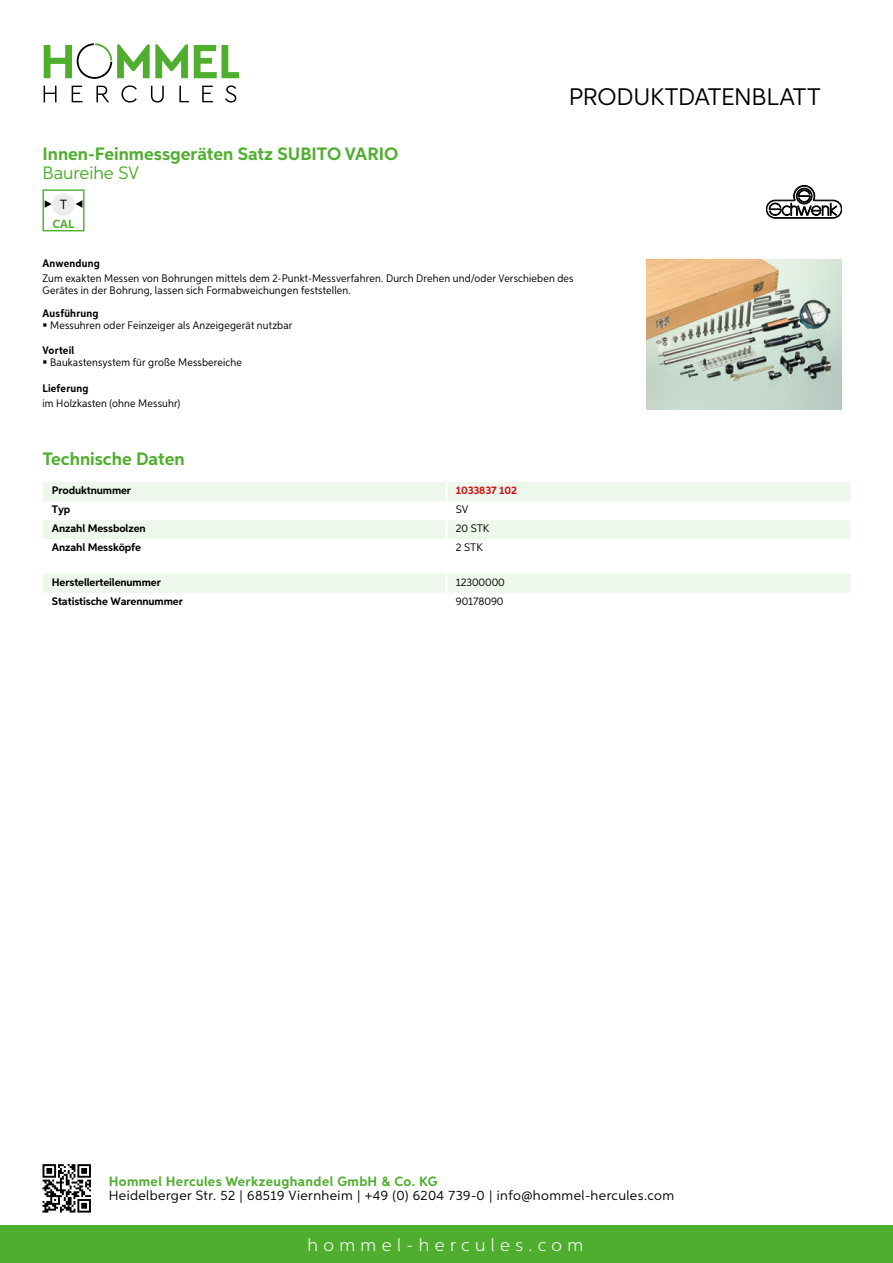
<style>
.page{position:relative;width:893px;height:1263px;background:#fff}
.page>*{position:absolute;margin:0;border:0;box-sizing:border-box;transform-origin:0 0}
.t1{font:24px "Aspira";letter-spacing:-.01em;color:#000}
.t2{font:700 18px "Aspira";color:#50ae2f}
.t3{font:300 18px "Aspira";letter-spacing:.3em;color:#fff}
.t4{font:18px "Aspira";color:#50ae2f}
.t5{font:13.5px "Aspira";letter-spacing:.03em;color:#000}
.t6{font:700 13.5px "Aspira";letter-spacing:.03em;color:#50ae2f}
.t7{font:13.35px "Aspira";color:#000}
.t8{font:700 11.85px "Aspira";color:#50ae2f}
.t9{font:10.95px/12px "Aspira Nar";letter-spacing:.015em;color:#000}
.t10{font:700 10.95px "Aspira";letter-spacing:-.01em;color:#000}
.t11{font:700 10.95px "Aspira Nar";letter-spacing:.02em;color:#000}
.t12{font:10.95px "Aspira";letter-spacing:-.01em;color:#000}
.t13{font:700 10.95px "Aspira";letter-spacing:-.01em;color:#cd1013}
</style>
<div class="page">
<div style="left:0;top:1226px;width:893px;height:37px;background:#50ae2f"></div>
<svg style="left:43px;top:1164px;width:48px;height:48px"></svg>
<svg style="left:194px;top:45px;width:45px;height:33px"></svg>
<svg style="left:44px;top:43px;width:144px;height:36px"></svg>
<svg style="left:44px;top:86px;width:13px;height:16px"></svg>
<svg style="left:72px;top:86px;width:10px;height:16px"></svg>
<svg style="left:96px;top:86px;width:13px;height:16px"></svg>
<svg style="left:121px;top:85px;width:16px;height:18px"></svg>
<svg style="left:151px;top:86px;width:13px;height:17px"></svg>
<svg style="left:179px;top:86px;width:10px;height:16px"></svg>
<svg style="left:202px;top:86px;width:11px;height:16px"></svg>
<svg style="left:225px;top:85px;width:11px;height:18px"></svg>
<div style="left:43px;top:482px;width:807px;height:19px;background:#eef7eb"></div>
<div style="left:43px;top:520px;width:807px;height:19px;background:#eef7eb"></div>
<hr style="left:445px;top:482px;width:3px;height:19px;background:#fff">
<hr style="left:445px;top:520px;width:3px;height:19px;background:#fff">
<div style="left:43px;top:574px;width:807px;height:19px;background:#eef7eb"></div>
<div style="left:43px;top:189px;width:42px;height:42px;border:1px solid #50ae2f"></div>
<div style="left:52px;top:193px;width:23px;height:23px;background:#ececec;border-radius:50%"></div>
<svg style="left:76px;top:200px;width:6px;height:8px"></svg>
<svg style="left:45px;top:200px;width:7px;height:8px"></svg>
<img style="left:647px;top:259px;width:195px;height:150px">
<svg style="left:766px;top:185px;width:76px;height:33px"></svg>
<h2 class="t2" style="left:43px;top:142px;width:357px">Innen-Feinmessgeräten Satz SUBITO VARIO</h2>
<h2 class="t4" style="left:43px;top:162px;width:98px">Baureihe SV</h2>
<p class="t7" style="left:60px;top:196px;width:9px">t</p>
<p class="t8" style="left:53px;top:216px;width:23px">CAL</p>
<h1 class="t1" style="left:569px;top:82px;width:253px">Produktdatenblatt</h1>
<p class="t11" style="left:43px;top:257px;width:59px">Anwendung</p>
<p class="t9" style="left:43px;top:273px;width:533px">Zum exakten Messen von Bohrungen mittels dem 2-Punkt-Messverfahren. Durch Drehen und/oder Verschieben des<br>Gerätes in der Bohrung, lassen sich Formabweichungen feststellen.</p>
<p class="t11" style="left:43px;top:306px;width:58px">Ausführung</p>
<p class="t9" style="left:50px;top:319px;width:244px">Messuhren oder Feinzeiger als Anzeigegerät nutzbar</p>
<p class="t11" style="left:43px;top:343px;width:33px">Vorteil</p>
<p class="t9" style="left:50px;top:357px;width:193px">Baukastensystem für große Messbereiche</p>
<p class="t11" style="left:43px;top:381px;width:47px">Lieferung</p>
<p class="t9" style="left:43px;top:397px;width:139px">im Holzkasten (ohne Messuhr)</p>
<h2 class="t2" style="left:43px;top:448px;width:144px">Technische Daten</h2>
<p class="t10" style="left:52px;top:483px;width:81px">Produktnummer</p>
<p class="t13" style="left:456px;top:483px;width:63px">1033837 102</p>
<p class="t10" style="left:52px;top:502px;width:20px">Typ</p>
<p class="t12" style="left:456px;top:502px;width:14px">SV</p>
<p class="t10" style="left:52px;top:521px;width:95px">Anzahl Messbolzen</p>
<p class="t12" style="left:456px;top:522px;width:29px">20 STK</p>
<p class="t10" style="left:52px;top:541px;width:91px">Anzahl Messköpfe</p>
<p class="t12" style="left:456px;top:541px;width:22px">2 STK</p>
<p class="t10" style="left:52px;top:575px;width:111px">Herstellerteilenummer</p>
<p class="t12" style="left:456px;top:575px;width:51px">12300000</p>
<p class="t10" style="left:52px;top:594px;width:132px">Statistische Warennummer</p>
<p class="t12" style="left:456px;top:594px;width:49px">90178090</p>
<p class="t6" style="left:109px;top:1172px;width:330px">Hommel Hercules Werkzeughandel GmbH &amp; Co. KG</p>
<p class="t5" style="left:109px;top:1187px;width:567px">Heidelberger Str. 52 | 68519 Viernheim | +49 (0) 6204 739-0 | info@hommel-hercules.com</p>
<h2 class="t3" style="left:307px;top:1234px;width:277px">hommel-hercules.com</h2>
</div>
